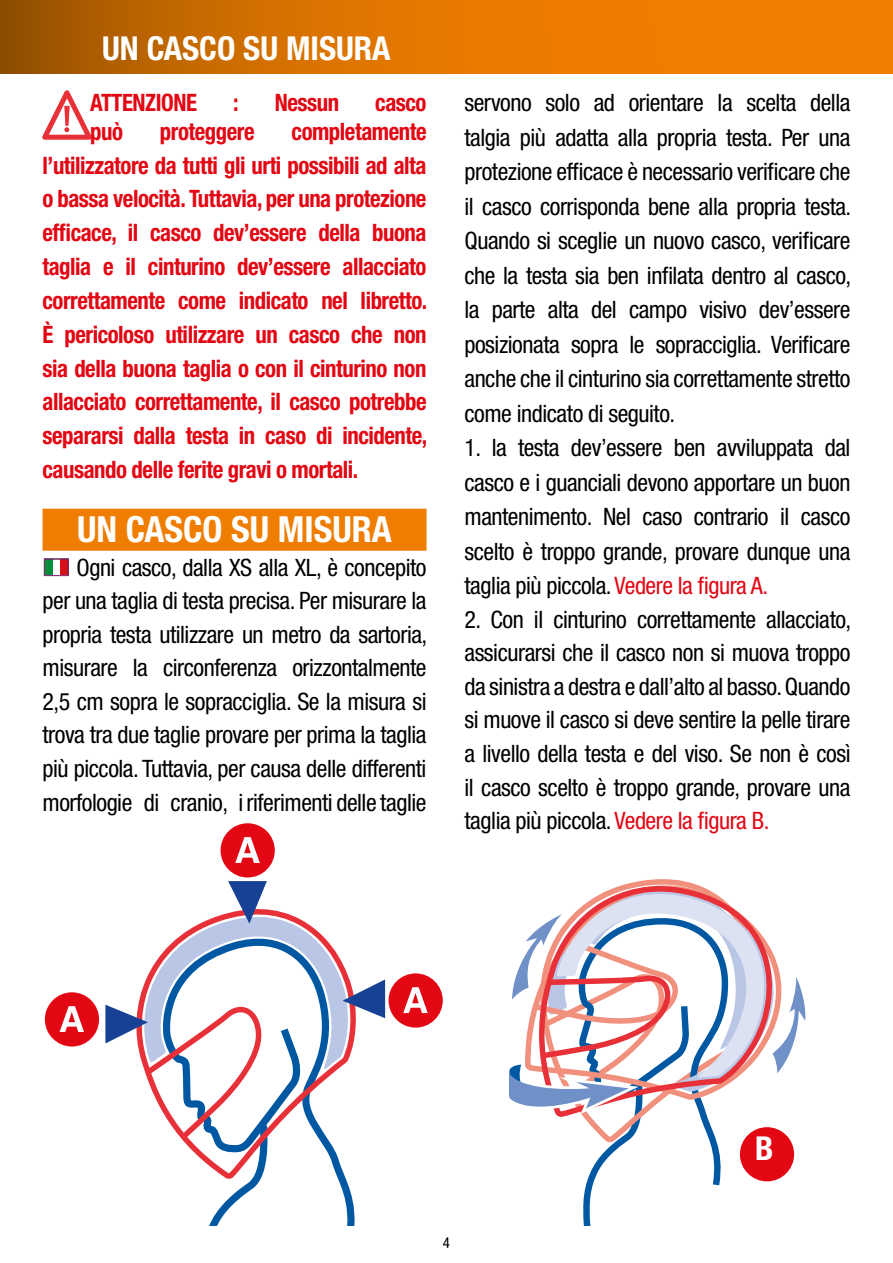
<style>
.page{position:relative;width:893px;height:1263px;background:#fff}
.page>*{position:absolute;margin:0;border:0;box-sizing:border-box;transform-origin:0 0}
.t1{font:700 condensed 36px "Helvetica Neue";color:#fff}
.t2{font:700 condensed 33px "Helvetica Neue";color:#fff}
.t3{font:condensed 24px/33.6px "Helvetica Neue";letter-spacing:-.02em;color:#000;text-align:justify}
.t4{font:700 condensed 24px/33.9px "Helvetica Neue";letter-spacing:-.02em;color:#e30613;text-align:justify;scale:.95 1}
.t5{font:condensed 15px "Helvetica Neue";color:#000}
.s1{color:#e30613}
</style>
<div class="page">
<svg style="left:0;top:0;width:893px;height:73px;background:#d97200"></svg>
<svg style="left:627px;top:879px;width:67px;height:5px"></svg>
<svg style="left:509px;top:884px;width:297px;height:342px"></svg>
<svg style="left:209px;top:1184px;width:146px;height:42px"></svg>
<svg style="left:186px;top:1144px;width:162px;height:40px"></svg>
<div style="left:740px;top:1127px;width:54px;height:54px;background:#e30613;border-radius:50%"></div>
<svg style="left:105px;top:881px;width:280px;height:263px"></svg>
<div style="left:45px;top:992px;width:54px;height:54px;background:#e30613;border-radius:50%"></div>
<svg style="left:60px;top:1006px;width:24px;height:26px"></svg>
<div style="left:221px;top:823px;width:54px;height:54px;background:#e30613;border-radius:50%"></div>
<svg style="left:235px;top:837px;width:25px;height:26px"></svg>
<div style="left:389px;top:973px;width:54px;height:54px;background:#e30613;border-radius:50%"></div>
<svg style="left:403px;top:987px;width:25px;height:26px"></svg>
<div style="left:43px;top:509px;width:384px;height:42px;background:#ef7d00"></div>
<svg style="left:43px;top:90px;width:48px;height:50px"></svg>
<div style="left:60px;top:559px;width:8px;height:17px;background:#d51317"></div>
<div style="left:44px;top:559px;width:8px;height:17px;background:#00903c"></div>
<div style="left:44px;top:559px;width:24px;height:17px;border:1px solid #9f368b"></div>
<h2 class="t2" style="left:102px;top:29px;width:290px">UN CASCO SU MISURA</h2>
<p class="t4" style="left:90px;top:85px;width:114px">ATTENZIONE</p>
<p class="t4" style="left:233px;top:85px;width:7px">:</p>
<p class="t4" style="left:275px;top:85px;width:69px">Nessun</p>
<p class="t4" style="left:375px;top:85px;width:56px">casco</p>
<p class="t4" style="left:90px;top:114px;width:36px">può</p>
<p class="t4" style="left:160px;top:114px;width:101px">proteggere</p>
<p class="t4" style="left:43px;top:114px;width:407px;text-indent:249px">completamente l’utilizzatore da tutti gli urti possibili ad alta o bassa velocità. Tuttavia, per una protezione efficace, il casco dev’essere della buona taglia e il cinturino dev’essere allacciato correttamente come indicato nel libretto.<br>È pericoloso utilizzare un casco che non sia della buona taglia o con il cinturino non allacciato correttamente, il casco potrebbe separarsi dalla testa in caso di incidente, causando delle ferite gravi o mortali.</p>
<h1 class="t1" style="left:77px;top:508px;width:316px">UN CASCO SU MISURA</h1>
<p class="t3" style="left:43px;top:550px;width:386px;text-indent:34px">Ogni casco, dalla XS alla XL, è concepito per una taglia di testa precisa. Per misurare la propria testa utilizzare un metro da sartoria, misurare la circonferenza orizzontalmente 2,5 cm sopra le sopracciglia. Se la misura si trova tra due taglie provare per prima la taglia più piccola. Tuttavia, per causa delle differenti morfologie di cranio, i riferimenti delle taglie</p>
<p class="t3" style="left:464px;top:85px;width:388px;line-height:34.5px">servono solo ad orientare la scelta della talgia più adatta alla propria testa. Per una protezione efficace è necessario verificare che il casco corrisponda bene alla propria testa.<br>Quando si sceglie un nuovo casco, verificare che la testa sia ben infilata dentro al casco, la parte alta del campo visivo dev’essere posizionata sopra le sopracciglia. Verificare anche che il cinturino sia correttamente stretto come indicato di seguito.</p>
<p class="t3" style="left:464px;top:430px;width:388px;line-height:34.5px">1. la testa dev’essere ben avviluppata dal casco e i guanciali devono apportare un buon mantenimento. Nel caso contrario il casco scelto è troppo grande, provare dunque una taglia più piccola. <span class="s1">Vedere la figura A.</span></p>
<p class="t3" style="left:464px;top:602px;width:388px">2. Con il cinturino correttamente allacciato, assicurarsi che il casco non si muova troppo da sinistra a destra e dall’alto al basso. Quando si muove il casco si deve sentire la pelle tirare a livello della testa e del viso. Se non è così il casco scelto è troppo grande, provare una taglia più piccola. <span class="s1">Vedere la figura B.</span></p>
<p class="t5" style="left:443px;top:1234px;width:9px">4</p>
<h2 class="t2" style="left:755px;top:1128px;width:20px">B</h2>
</div>
